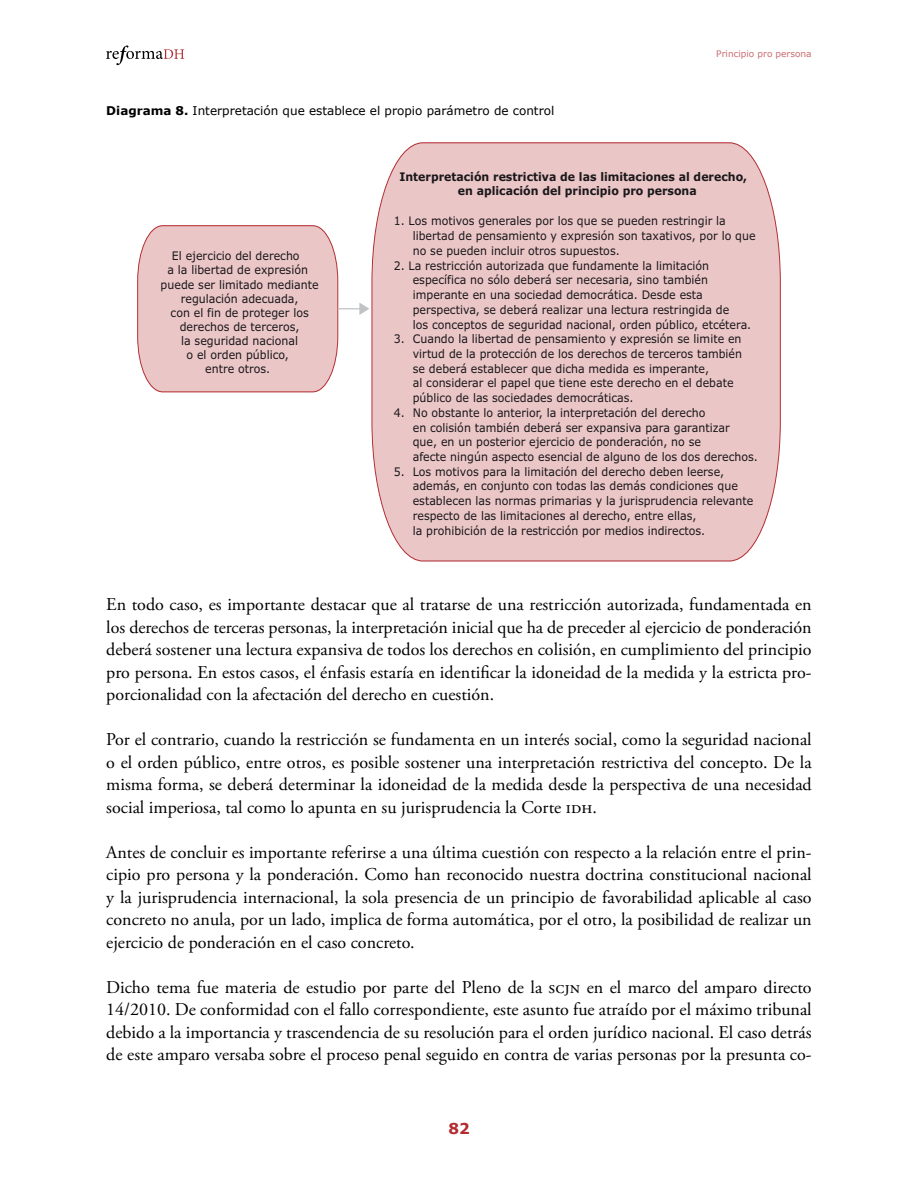
<style>
.page{position:relative;width:918px;height:1188px;background:#fff}
.page>*{position:absolute;margin:0;border:0;box-sizing:border-box;transform-origin:0 0}
.t1{font:18px/22.5px "Adobe Garamond Pro";letter-spacing:-.005em;color:#000;text-align:justify}
.t2{font:700 15px "Verdana";color:#b32c31}
.t3{font:12px "Verdana";color:#000}
.t4{font:11.85px/14.7px "Verdana";color:#1a171a;scale:.93 1}
.t5{font:700 11.85px/14.1px "Verdana";color:#1a171a;scale:.93 1}
.t6{font:9px "Verdana";color:#ca6b6f}
.s1{font-weight:700}
</style>
<div class="page">
<svg style="left:106px;top:45px;width:78px;height:20px"></svg>
<div style="left:371px;top:142px;width:410px;height:419px;background:#eac6c7"></div>
<svg style="left:137px;top:225px;width:232px;height:168px"></svg>
<p class="t3" style="left:106px;top:103px;width:450px"><span class="s1">Diagrama 8.</span> Interpretación que establece el propio parámetro de control</p>
<p class="t6" style="left:716px;top:48px;width:97px">Principio pro persona</p>
<p class="t4" style="left:172px;top:248px;width:139px">El ejercicio del derecho</p>
<p class="t4" style="left:167px;top:262px;width:153px">a la libertad de expresión</p>
<p class="t4" style="left:161px;top:277px;width:171px">puede ser limitado mediante</p>
<p class="t4" style="left:181px;top:291px;width:128px">regulación adecuada,</p>
<p class="t4" style="left:171px;top:305px;width:150px">con el fin de proteger los</p>
<p class="t4" style="left:180px;top:319px;width:130px">derechos de terceros,</p>
<p class="t4" style="left:181px;top:333px;width:127px">la seguridad nacional</p>
<p class="t4" style="left:186px;top:347px;width:112px">o el orden público,</p>
<p class="t4" style="left:205px;top:361px;width:71px">entre otros.</p>
<p class="t5" style="left:458px;top:169px;width:313px;text-indent:-58px">Interpretación restrictiva de las limitaciones al derecho, en aplicación del principio pro persona</p>
<p class="t4" style="left:413px;top:213px;width:370px;text-indent:-19px">1. Los motivos generales por los que se pueden restringir la libertad de pensamiento y expresión son taxativos, por lo que no se pueden incluir otros supuestos.</p>
<p class="t4" style="left:413px;top:258px;width:365px;text-indent:-19px">2. La restricción autorizada que fundamente la limitación específica no sólo deberá ser necesaria, sino también imperante en una sociedad democrática. Desde esta perspectiva, se deberá realizar una lectura restringida de<br>los conceptos de seguridad nacional, orden público, etcétera.</p>
<p class="t4" style="left:413px;top:331px;width:356px;text-indent:-19px">3. Cuando la libertad de pensamiento y expresión se limite en virtud de la protección de los derechos de terceros también se deberá establecer que dicha medida es imperante,<br>al considerar el papel que tiene este derecho en el debate público de las sociedades democráticas.</p>
<p class="t4" style="left:413px;top:405px;width:373px;text-indent:-19px">4. No obstante lo anterior, la interpretación del derecho<br>en colisión también deberá ser expansiva para garantizar<br>que, en un posterior ejercicio de ponderación, no se<br>afecte ningún aspecto esencial de alguno de los dos derechos.</p>
<p class="t4" style="left:413px;top:464px;width:368px;text-indent:-19px">5. Los motivos para la limitación del derecho deben leerse, además, en conjunto con todas las demás condiciones que establecen las normas primarias y la jurisprudencia relevante respecto de las limitaciones al derecho, entre ellas,<br>la prohibición de la restricción por medios indirectos.</p>
<p class="t1" style="left:106px;top:594px;width:707px">En todo caso, es importante destacar que al tratarse de una restricción autorizada, fundamentada en los derechos de terceras personas, la interpretación inicial que ha de preceder al ejercicio de ponderación deberá sostener una lectura expansiva de todos los derechos en colisión, en cumplimiento del principio pro persona. En estos casos, el énfasis estaría en identificar la idoneidad de la medida y la estricta pro&shy;porcionalidad con la afectación del derecho en cuestión.</p>
<p class="t1" style="left:106px;top:729px;width:707px">Por el contrario, cuando la restricción se fundamenta en un interés social, como la seguridad nacional o el orden público, entre otros, es posible sostener una interpretación restrictiva del concepto. De la misma forma, se deberá determinar la idoneidad de la medida desde la perspectiva de una necesidad social imperiosa, tal como lo apunta en su jurisprudencia la Corte idh.</p>
<p class="t1" style="left:106px;top:842px;width:707px">Antes de concluir es importante referirse a una última cuestión con respecto a la relación entre el prin&shy;cipio pro persona y la ponderación. Como han reconocido nuestra doctrina constitucional nacional y la jurisprudencia internacional, la sola presencia de un principio de favorabilidad aplicable al caso concreto no anula, por un lado, implica de forma automática, por el otro, la posibilidad de realizar un ejercicio de ponderación en el caso concreto.</p>
<p class="t1" style="left:106px;top:977px;width:707px">Dicho tema fue materia de estudio por parte del Pleno de la scjn en el marco del amparo directo 14/2010. De conformidad con el fallo correspondiente, este asunto fue atraído por el máximo tribunal debido a la importancia y trascendencia de su resolución para el orden jurídico nacional. El caso detrás de este amparo versaba sobre el proceso penal seguido en contra de varias personas por la presunta co-</p>
<p class="t2" style="left:448px;top:1119px;width:23px">82</p>
</div>
